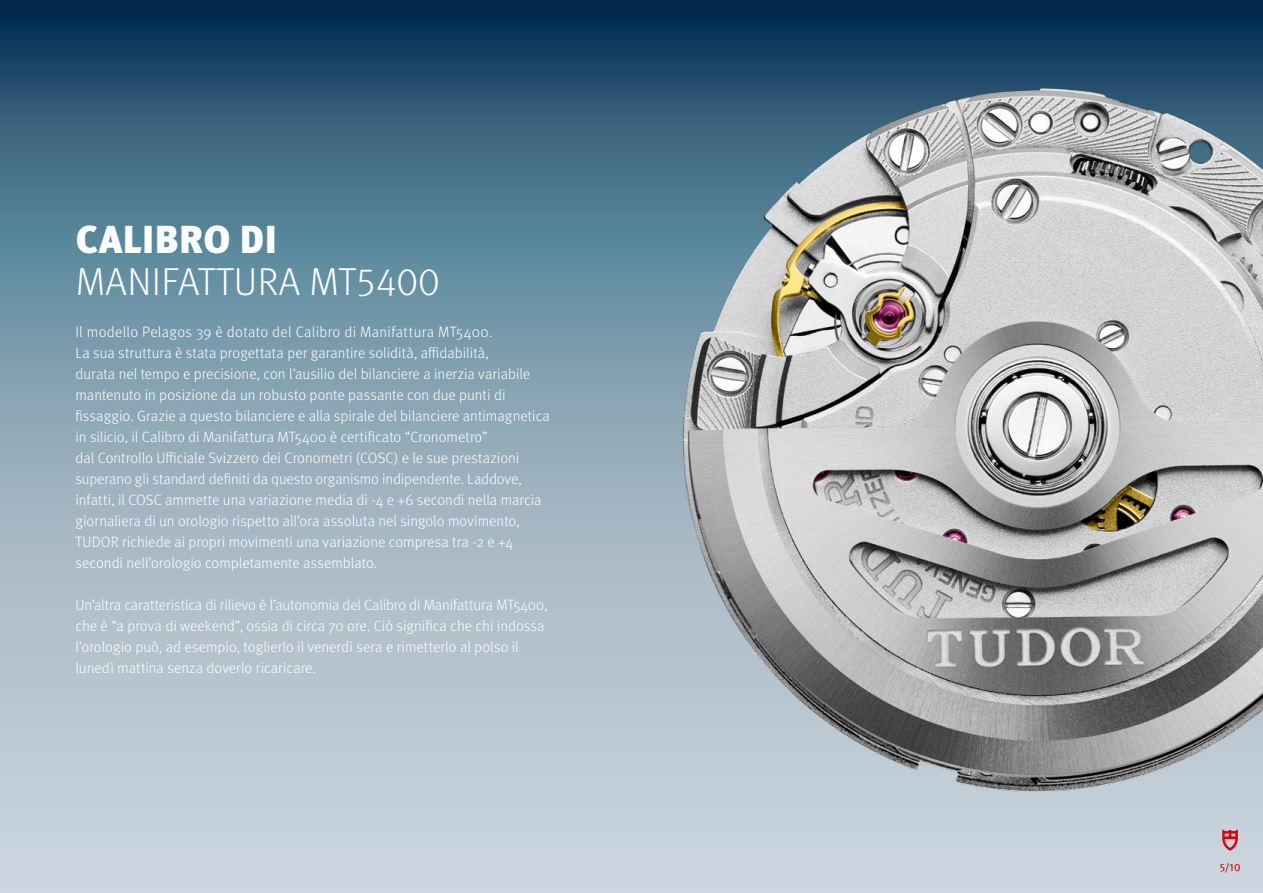
<style>
.page{position:relative;width:1263px;height:893px;background:#fff}
.page>*{position:absolute;margin:0;border:0;box-sizing:border-box;transform-origin:0 0}
.t1{font:300 39px "Meta Pro";letter-spacing:.01em;color:#fff}
.t2{font:900 39px "Meta Pro";letter-spacing:.01em;color:#fff}
.t3{font:300 15px/21px "Meta Pro";color:#fff}
.t4{font:300 10.5px "Meta Pro";color:#da0009}
</style>
<div class="page">
<svg style="left:0;top:0;width:582px;height:893px;background:#839eae"></svg>
<img style="left:582px;top:0;width:681px;height:893px">
<svg style="left:1222px;top:829px;width:15px;height:21px"></svg>
<h1 class="t2" style="left:76px;top:208px;width:203px">CALIBRO DI</h1>
<h1 class="t1" style="left:76px;top:253px;width:366px">MANIFATTURA MT5400</h1>
<p class="t3" style="left:75px;top:320px;width:476px">Il modello Pelagos 39 è dotato del Calibro di Manifattura MT5400.<br>La sua struttura è stata progettata per garantire solidità, affidabilità,<br>durata nel tempo e precisione, con l’ausilio del bilanciere a inerzia variabile mantenuto in posizione da un robusto ponte passante con due punti di fissaggio. Grazie a questo bilanciere e alla spirale del bilanciere antimagnetica in silicio, il Calibro di Manifattura MT5400 è certificato “Cronometro”<br>dal Controllo Ufficiale Svizzero dei Cronometri (COSC) e le sue prestazioni superano gli standard definiti da questo organismo indipendente. Laddove, infatti, il COSC ammette una variazione media di -4 e +6 secondi nella marcia giornaliera di un orologio rispetto all’ora assoluta nel singolo movimento, TUDOR richiede ai propri movimenti una variazione compresa tra -2 e +4 secondi nell’orologio completamente assemblato.</p>
<p class="t3" style="left:75px;top:593px;width:474px">Un’altra caratteristica di rilievo è l’autonomia del Calibro di Manifattura MT5400, che è “a prova di weekend”, ossia di circa 70 ore. Ciò significa che chi indossa l’orologio può, ad esempio, toglierlo il venerdì sera e rimetterlo al polso il lunedì mattina senza doverlo ricaricare.</p>
<p class="t4" style="left:1220px;top:860px;width:22px">5/10</p>
</div>
